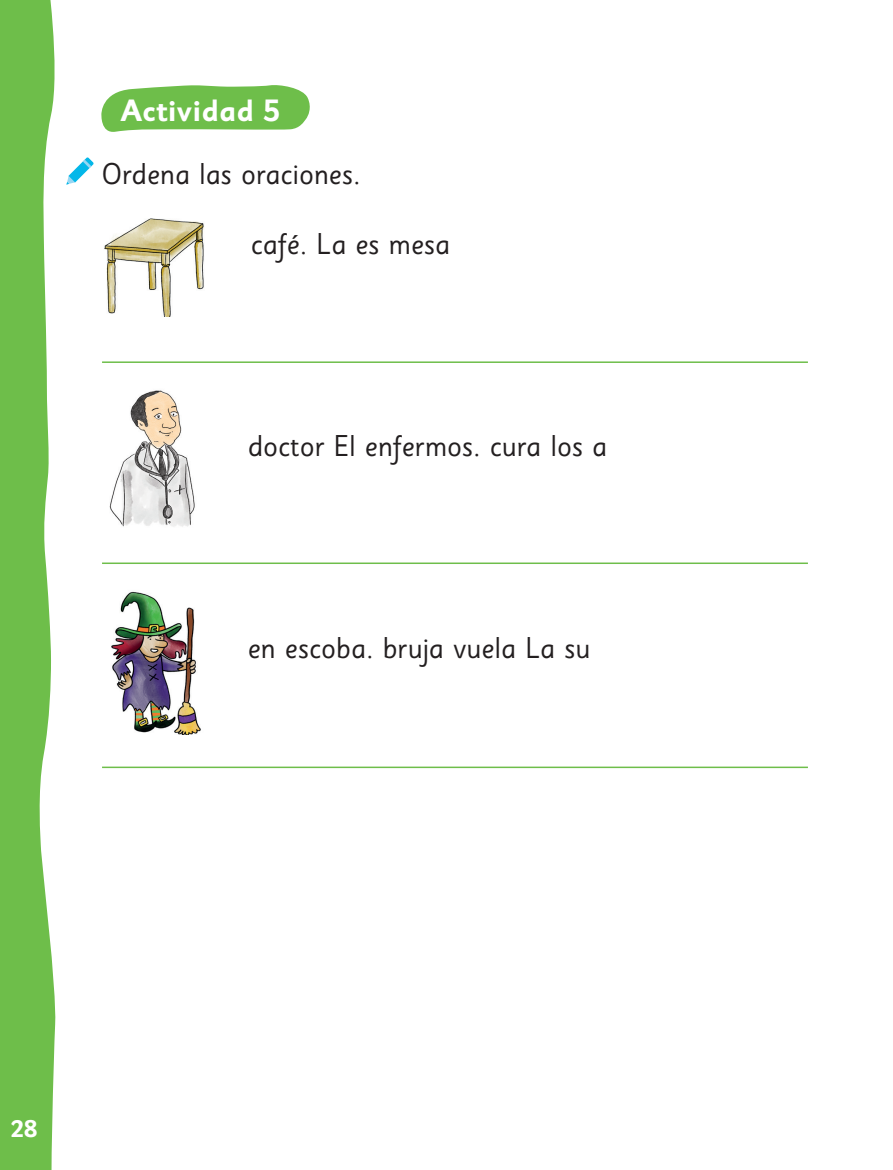
<style>
.page{position:relative;width:893px;height:1170px;background:#fff}
.page>*{position:absolute;margin:0;border:0;box-sizing:border-box;transform-origin:0 0}
.t1{font:700 30.75px "Sassoon Sans Std";color:#fff}
.t2{font:30px "Sassoon Sans Std";color:#231f20}
.t3{font:700 24px "Sassoon Sans Std";color:#fff}
</style>
<div class="page">
<svg style="left:0;top:0;width:56px;height:1169px;background:#7ac359"></svg>
<svg style="left:101px;top:85px;width:209px;height:47px;background:#81c662"></svg>
<img style="left:104px;top:218px;width:100px;height:99px">
<img style="left:109px;top:390px;width:86px;height:137px">
<img style="left:111px;top:591px;width:90px;height:143px">
<hr style="left:102px;top:361px;width:706px;height:2px;background:#6ebe4a">
<hr style="left:102px;top:562px;width:706px;height:2px;background:#6ebe4a">
<hr style="left:102px;top:766px;width:706px;height:2px;background:#6ebe4a">
<svg style="left:66px;top:157px;width:28px;height:28px"></svg>
<p class="t1" style="left:121px;top:92px;width:161px">Actividad 5</p>
<p class="t2" style="left:101px;top:156px;width:261px">Ordena las oraciones.</p>
<p class="t2" style="left:251px;top:226px;width:201px">café. La es mesa</p>
<p class="t2" style="left:248px;top:428px;width:361px">doctor El enfermos. cura los a</p>
<p class="t2" style="left:248px;top:630px;width:344px">en escoba. bruja vuela La su</p>
<p class="t3" style="left:11px;top:1113px;width:28px">28</p>
</div>
